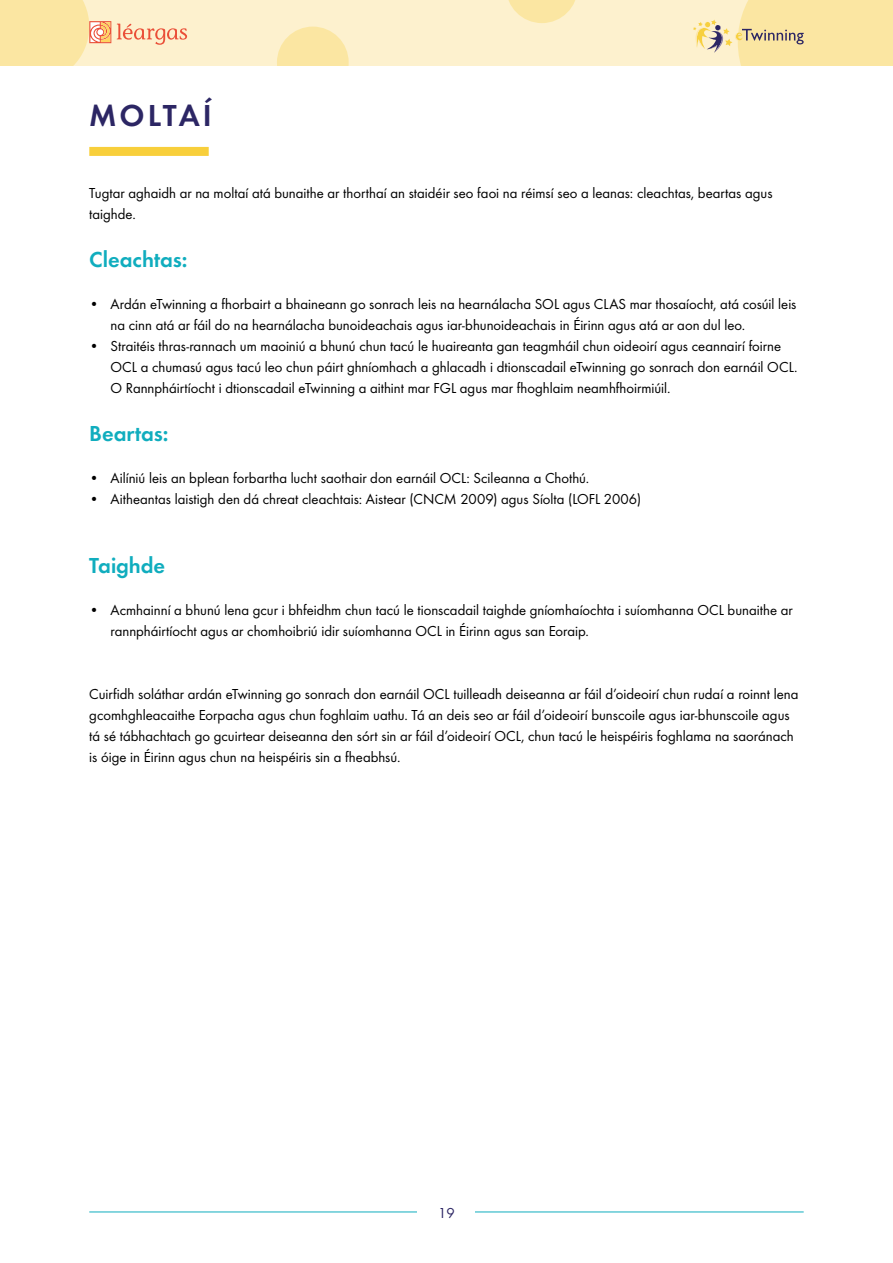
<style>
.page{position:relative;width:893px;height:1263px;background:#fff}
.page>*{position:absolute;margin:0;border:0;box-sizing:border-box;transform-origin:0 0}
.t1{font:31.5px "Futura Dem";letter-spacing:.09em;color:#2c2664}
.t2{font:22.5px "Futura Dem";color:#10adbe}
.t3{font:15px/21px "Futura Boo";color:#000}
.t4{font:15px "Futura Boo";color:#2c2664}
</style>
<div class="page">
<div style="left:0;top:0;width:893px;height:66px;background:#fdf1ce"></div>
<svg style="left:277px;top:27px;width:72px;height:39px"></svg>
<svg style="left:508px;top:0;width:67px;height:23px"></svg>
<svg style="left:117px;top:24px;width:70px;height:21px"></svg>
<svg style="left:0;top:0;width:111px;height:66px"></svg>
<svg style="left:693px;top:0;width:200px;height:66px"></svg>
<hr style="left:89px;top:1211px;width:715px;height:1px;background:#10adbe">
<div style="left:418px;top:1207px;width:57px;height:11px;background:#fff"></div>
<div style="left:89px;top:147px;width:120px;height:9px;background:#f8cf3b"></div>
<h1 class="t1" style="left:89px;top:93px;width:124px">MOLTAÍ</h1>
<p class="t3" style="left:89px;top:181px;width:685px">Tugtar aghaidh ar na moltaí atá bunaithe ar thorthaí an staidéir seo faoi na réimsí seo a leanas: cleachtas, beartas agus taighde.</p>
<h2 class="t2" style="left:89px;top:244px;width:100px">Cleachtas:</h2>
<p class="t3" style="left:111px;top:292px;width:687px;text-indent:-21px">• Ardán eTwinning a fhorbairt a bhaineann go sonrach leis na hearnálacha SOL agus CLAS mar thosaíocht, atá cosúil leis na cinn atá ar fáil do na hearnálacha bunoideachais agus iar-bhunoideachais in Éirinn agus atá ar aon dul leo.</p>
<p class="t3" style="left:111px;top:334px;width:689px;text-indent:-21px">• Straitéis thras-rannach um maoiniú a bhunú chun tacú le huaireanta gan teagmháil chun oideoirí agus ceannairí foirne<br>OCL a chumasú agus tacú leo chun páirt ghníomhach a ghlacadh i dtionscadail eTwinning go sonrach don earnáil OCL.<br>O Rannpháirtíocht i dtionscadail eTwinning a aithint mar FGL agus mar fhoghlaim neamhfhoirmiúil.</p>
<h2 class="t2" style="left:89px;top:418px;width:81px">Beartas:</h2>
<p class="t3" style="left:89px;top:466px;width:501px">• Ailíniú leis an bplean forbartha lucht saothair don earnáil OCL: Scileanna a Chothú.</p>
<p class="t3" style="left:89px;top:487px;width:553px">• Aitheantas laistigh den dá chreat cleachtais: Aistear (CNCM 2009) agus Síolta (LOFL 2006)</p>
<h2 class="t2" style="left:89px;top:550px;width:77px">Taighde</h2>
<p class="t3" style="left:111px;top:598px;width:684px;text-indent:-21px">• Acmhainní a bhunú lena gcur i bhfeidhm chun tacú le tionscadail taighde gníomhaíochta i suíomhanna OCL bunaithe ar rannpháirtíocht agus ar chomhoibriú idir suíomhanna OCL in Éirinn agus san Eoraip.</p>
<p class="t3" style="left:89px;top:682px;width:711px">Cuirfidh soláthar ardán eTwinning go sonrach don earnáil OCL tuilleadh deiseanna ar fáil d’oideoirí chun rudaí a roinnt lena gcomhghleacaithe Eorpacha agus chun foghlaim uathu. Tá an deis seo ar fáil d’oideoirí bunscoile agus iar-bhunscoile agus tá sé tábhachtach go gcuirtear deiseanna den sórt sin ar fáil d’oideoirí OCL, chun tacú le heispéiris foghlama na saoránach is óige in Éirinn agus chun na heispéiris sin a fheabhsú.</p>
<p class="t4" style="left:438px;top:1202px;width:18px">19</p>
</div>
